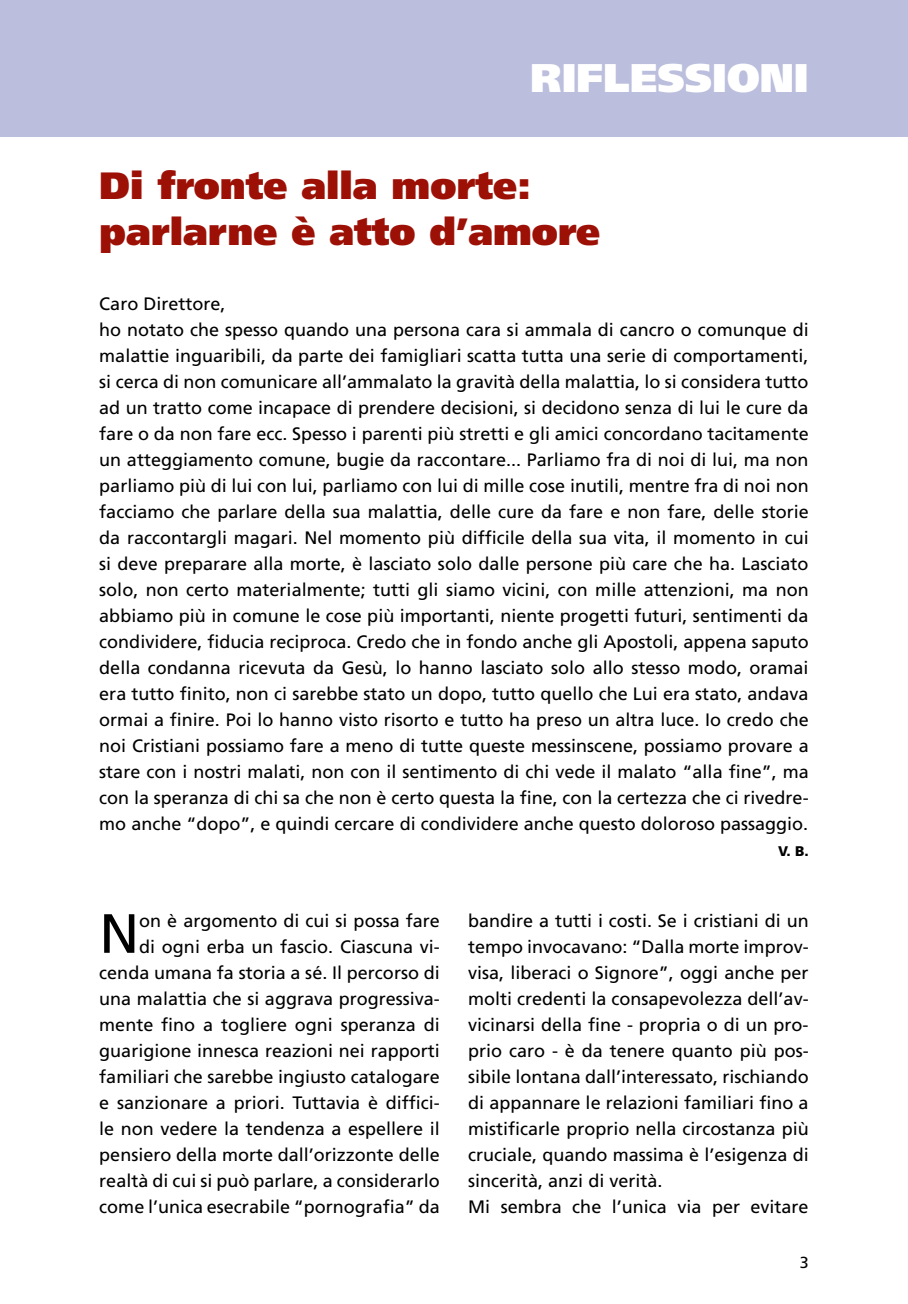
<style>
.page{position:relative;width:908px;height:1304px;background:#fff}
.page>*{position:absolute;margin:0;border:0;box-sizing:border-box;transform-origin:0 0}
.t1{font:55.2px "Frutiger";color:#000}
.t2{font:900 40px "Frutiger";color:#fff}
.t3{font:900 38px/45.6px "Frutiger";color:#9c1006}
.t4{font:18px/26px "Frutiger";color:#000}
.t5{font:16px "Frutiger";color:#000}
.t6{font:900 14px "Frutiger";color:#000}
</style>
<div class="page">
<div style="left:0;top:0;width:907px;height:136px;background:#bbbedc"></div>
<h2 class="t2" style="left:530px;top:53px;width:279px">riflessioni</h2>
<h3 class="t3" style="left:99px;top:162px;width:502px">Di fronte alla morte: parlarne è atto d’amore</h3>
<p class="t4" style="left:99px;top:291px;width:710px">Caro Direttore,<br>ho notato che spesso quando una persona cara si ammala di cancro o comunque di malattie inguaribili, da parte dei famigliari scatta tutta una serie di comportamenti, si cerca di non comunicare all’ammalato la gravità della malattia, lo si considera tutto ad un tratto come incapace di prendere decisioni, si decidono senza di lui le cure da fare o da non fare ecc. Spesso i parenti più stretti e gli amici concordano tacitamente un atteggiamento comune, bugie da raccontare... Parliamo fra di noi di lui, ma non parliamo più di lui con lui, parliamo con lui di mille cose inutili, mentre fra di noi non facciamo che parlare della sua malattia, delle cure da fare e non fare, delle storie da raccontargli magari. Nel momento più difficile della sua vita, il momento in cui si deve preparare alla morte, è lasciato solo dalle persone più care che ha. Lasciato solo, non certo materialmente; tutti gli siamo vicini, con mille attenzioni, ma non abbiamo più in comune le cose più importanti, niente progetti futuri, sentimenti da condividere, fiducia reciproca. Credo che in fondo anche gli Apostoli, appena saputo della condanna ricevuta da Gesù, lo hanno lasciato solo allo stesso modo, oramai era tutto finito, non ci sarebbe stato un dopo, tutto quello che Lui era stato, andava ormai a finire. Poi lo hanno visto risorto e tutto ha preso un altra luce. Io credo che noi Cristiani possiamo fare a meno di tutte queste messinscene, possiamo provare a stare con i nostri malati, non con il sentimento di chi vede il malato “alla fine”, ma con la speranza di chi sa che non è certo questa la fine, con la certezza che ci rivedre&shy;mo anche “dopo”, e quindi cercare di condividere anche questo doloroso passaggio.</p>
<p class="t6" style="left:777px;top:843px;width:32px">V. B.</p>
<p class="t4" style="left:99px;top:907px;width:342px;text-align:right">on è argomento di cui si possa fare<br>di ogni erba un fascio. Ciascuna vi&shy;cenda umana fa storia a sé. I l percorso di una malattia che si aggrava progressiva&shy;mente fino a togliere ogni speranza di guarigione innesca reazioni nei rapporti familiari che sarebbe ingiusto catalogare e sanzionare a priori. Tuttavia è diffici&shy;le non vedere la tendenza a espellere il pensiero della morte dall’orizzonte delle realtà di cui si può parlare, a considerarlo come l’unica esecrabile “pornografia” da</p>
<p class="t4" style="left:468px;top:907px;width:342px">bandire a tutti i costi. Se i cristiani di un tempo invocavano: “Dalla morte improv&shy;visa, liberaci o Signore”, oggi anche per molti credenti la consapevolezza dell’av&shy;vicinarsi della fine - propria o di un pro&shy;prio caro - è da tenere quanto più pos&shy;sibile lontana dall’interessato, rischiando di appannare le relazioni familiari fino a mistificarle proprio nella circostanza più cruciale, quando massima è l’esigenza di sincerità, anzi di verità.<br>M i sembra che l’unica via per evitare</p>
<h1 class="t1" style="left:99px;top:901px;width:32px">N</h1>
<p class="t5" style="left:799px;top:1253px;width:10px">3</p>
</div>
